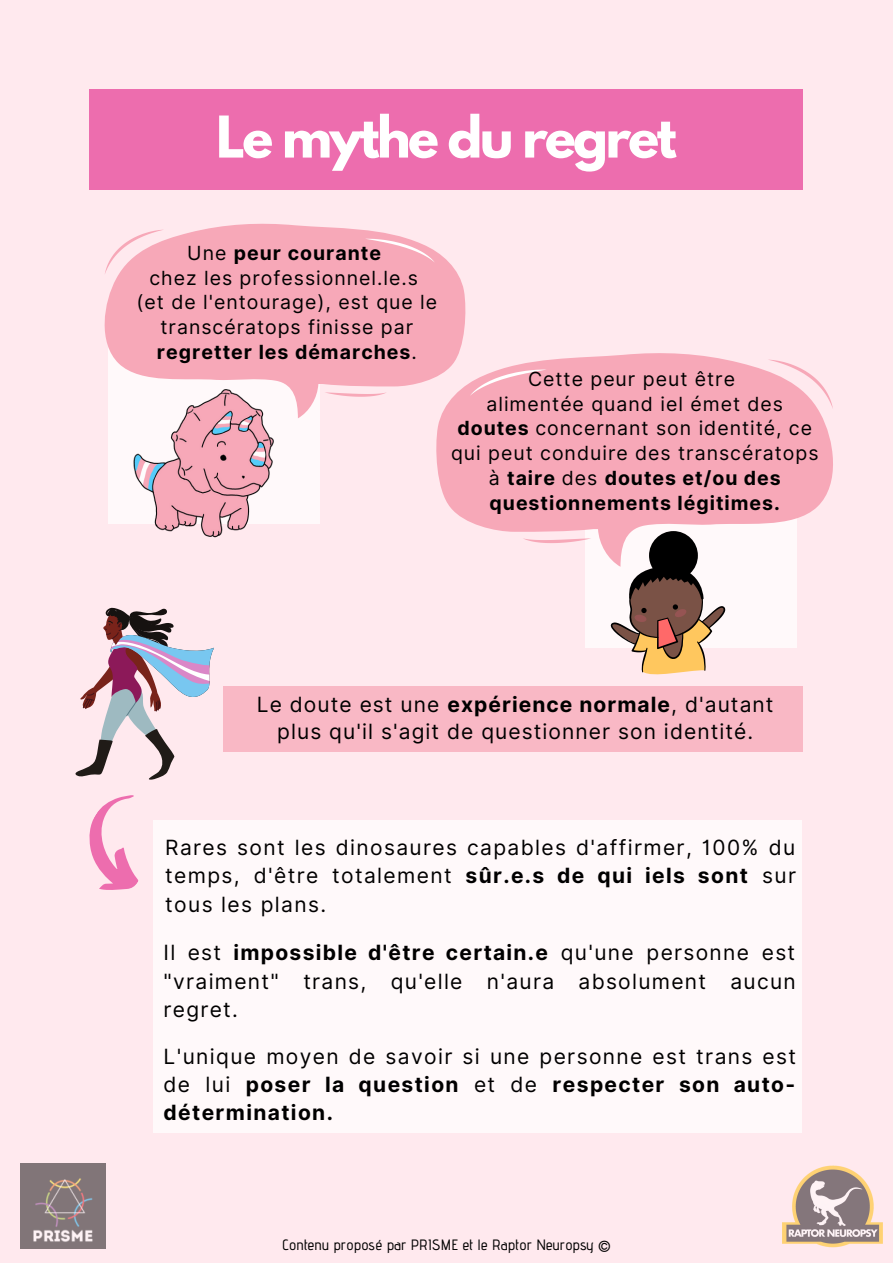
<style>
.page{position:relative;width:893px;height:1264px;background:#fff}
.page>*{position:absolute;margin:0;border:0;box-sizing:border-box;transform-origin:0 0}
.t1{font:700 51px "League Spartan";letter-spacing:-.05em;color:#fff}
.t2{font:21px/28px "Inter";letter-spacing:.06em;color:#000;text-align:justify}
.t3{font:19.5px/24.8px "Inter";letter-spacing:.05em;color:#000;text-align:center}
.t4{font:500 15px "Advent Pro";letter-spacing:.01em;color:#000}
.s1{font-weight:700}
</style>
<div class="page">
<div style="left:0;top:0;width:892px;height:1262px;background:#ffe9ee"></div>
<div style="left:89px;top:89px;width:713px;height:100px;background:#ed6dae"></div>
<img style="left:21px;top:1163px;width:84px;height:85px">
<div style="left:108px;top:322px;width:212px;height:201px;background:#fff"></div>
<svg style="left:105px;top:224px;width:360px;height:186px;background:#f8b2c0"></svg>
<svg style="left:324px;top:392px;width:63px;height:5px"></svg>
<svg style="left:105px;top:230px;width:59px;height:45px"></svg>
<svg style="left:365px;top:239px;width:70px;height:24px;background:#f8b5c2"></svg>
<img style="left:105px;top:388px;width:203px;height:149px">
<div style="left:585px;top:459px;width:212px;height:189px;background:#fff"></div>
<svg style="left:436px;top:353px;width:397px;height:201px;fill:#f7a8b8"></svg>
<svg style="left:522px;top:538px;width:69px;height:5px"></svg>
<svg style="left:767px;top:359px;width:66px;height:50px"></svg>
<svg style="left:470px;top:369px;width:76px;height:27px;background:#f8b5c3"></svg>
<svg style="left:607px;top:531px;width:120px;height:144px"></svg>
<div style="left:222px;top:686px;width:580px;height:65px;background:#f9b8c5"></div>
<div style="left:154px;top:820px;width:647px;height:312px;background:#fff"></div>
<svg style="left:75px;top:607px;width:139px;height:297px"></svg>
<img style="left:782px;top:1165px;width:100px;height:83px">
<h1 class="t1" style="left:216px;top:112px;width:462px">Le mythe du regret</h1>
<p class="t3" style="left:136px;top:240px;width:302px">Une <span class="s1">peur courante<br></span>chez les professionnel.le.s (et de l'entourage), est que le transcératops finisse par <span class="s1">regretter les démarches</span>.</p>
<p class="t3" style="left:451px;top:366px;width:369px">Cette peur peut être<br>alimentée quand iel émet des <span class="s1">doutes</span> concernant son identité, ce qui peut conduire des transcératops à <span class="s1">taire</span> des <span class="s1">doutes et/ou des questionnements légitimes.</span></p>
<p class="t2" style="left:257px;top:691px;width:518px;line-height:27px;text-align:center">Le doute est une <span class="s1">expérience normale</span>, d'autant plus qu'il s'agit de questionner son identité.</p>
<p class="t2" style="left:165px;top:833px;width:632px">Rares sont les dinosaures capables d'affirmer, 100% du temps, d'être totalement <span class="s1">sûr.e.s de qui iels sont</span> sur tous les plans.</p>
<p class="t2" style="left:163px;top:938px;width:633px">Il est <span class="s1">impossible d'être certain.e</span> qu'une personne est "vraiment" trans, qu'elle n'aura absolument aucun regret.</p>
<p class="t2" style="left:163px;top:1042px;width:634px">L'unique moyen de savoir si une personne est trans est de lui <span class="s1">poser la question</span> et de <span class="s1">respecter son auto&shy;détermination.</span></p>
<p class="t4" style="left:282px;top:1234px;width:329px">Contenu proposé par PRISME et le Raptor Neuropsy ©</p>
</div>
